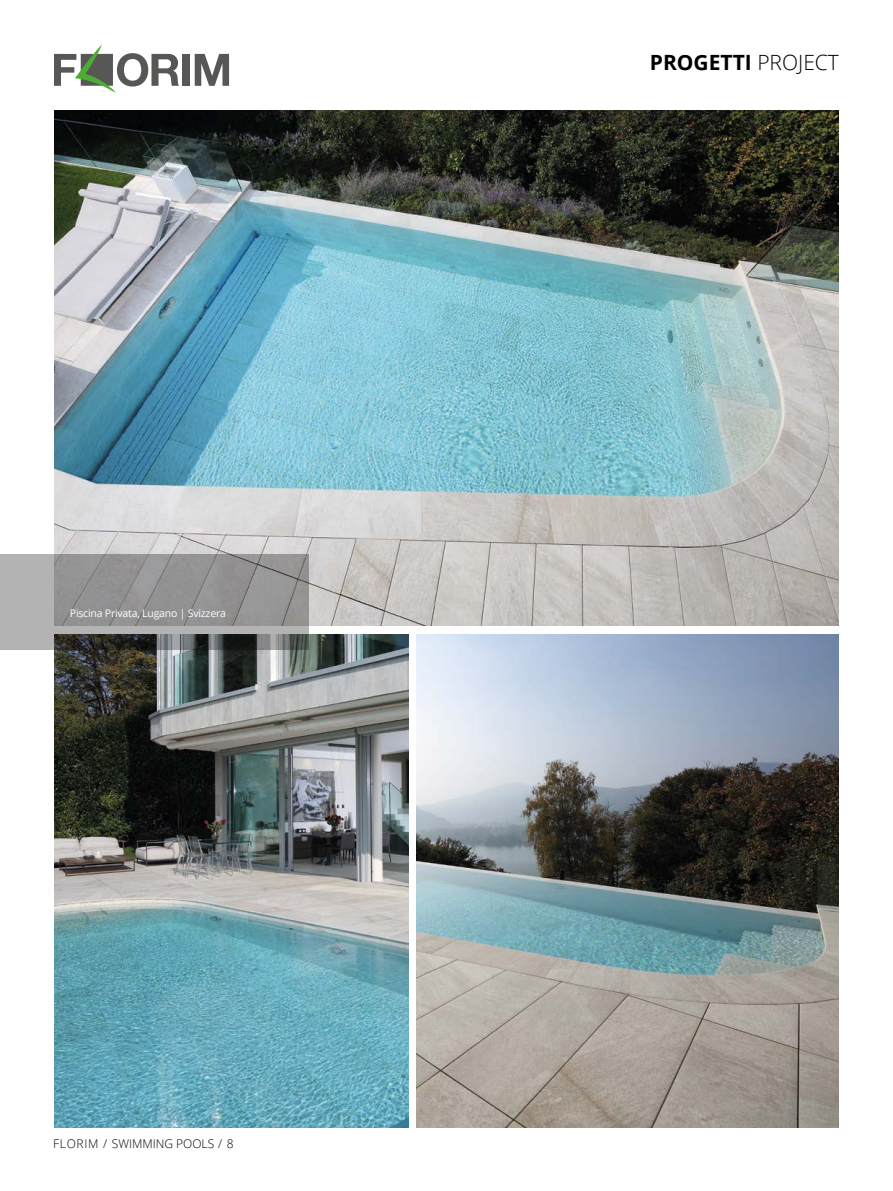
<style>
.page{position:relative;width:893px;height:1191px;background:#fff}
.page>*{position:absolute;margin:0;border:0;box-sizing:border-box;transform-origin:0 0}
.t1{font:700 21px "Open Sans";color:#000}
.t2{font:300 12px "Open Sans";color:#000}
.t3{font:10.5px "Open Sans";letter-spacing:-.02em;color:#fff}
.s1{font-weight:300}
</style>
<div class="page">
<div style="left:182px;top:54px;width:7px;height:32px;background:#575756"></div>
<svg style="left:195px;top:54px;width:34px;height:32px"></svg>
<svg style="left:54px;top:44px;width:125px;height:49px"></svg>
<img style="left:417px;top:634px;width:422px;height:493px">
<img style="left:54px;top:634px;width:354px;height:493px">
<img style="left:54px;top:111px;width:785px;height:514px">
<svg style="left:0;top:554px;width:308px;height:95px;fill:#959494"></svg>
<p class="t3" style="left:70px;top:606px;width:157px">Piscina Privata, Lugano | Svizzera</p>
<p class="t2" style="left:53px;top:1135px;width:182px">FLORIM / SWIMMING POOLS / 8</p>
<h1 class="t1" style="left:650px;top:48px;width:191px">PROGETTI <span class="s1">PROJECT</span></h1>
</div>
